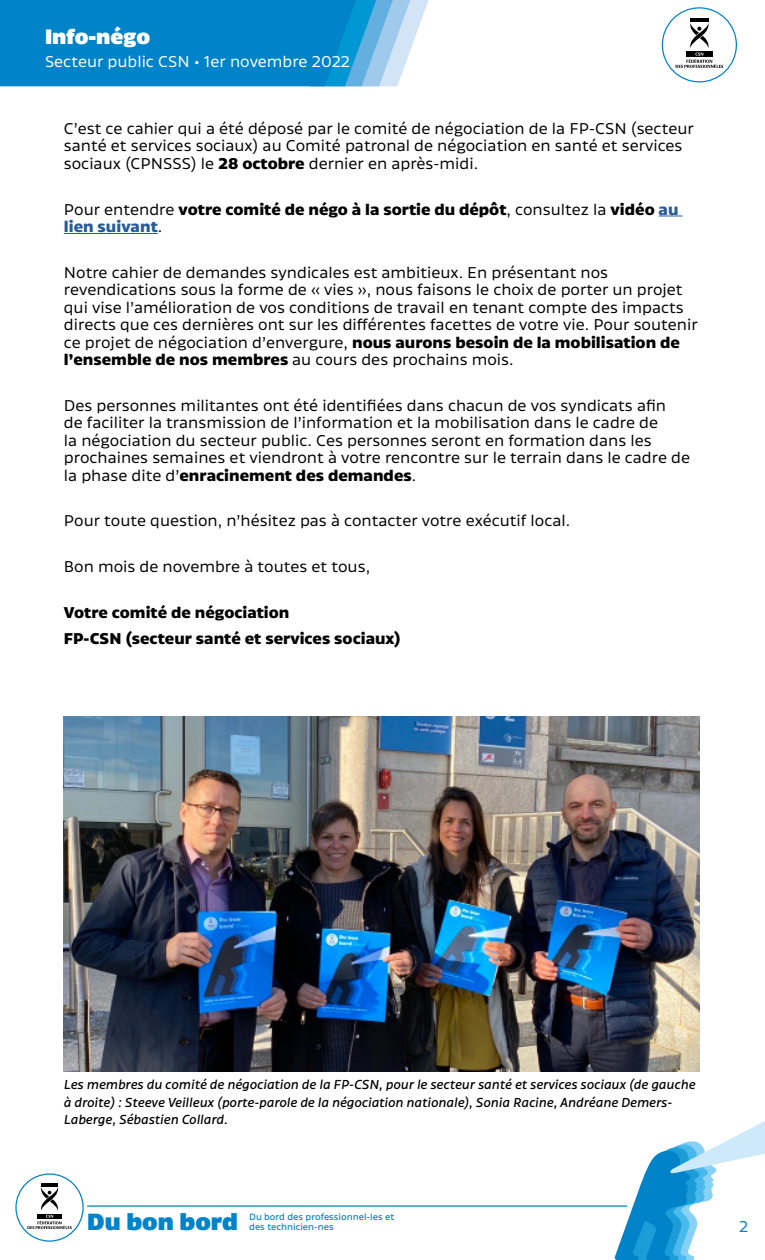
<style>
.page{position:relative;width:765px;height:1260px;background:#fff}
.page>*{position:absolute;margin:0;border:0;box-sizing:border-box;transform-origin:0 0}
.t1{font:900 22.5px "Canal";color:#0083c8}
.t2{font:900 20px "Canal";color:#fff}
.t3{font:15px/17.5px "Canal";color:#000}
.t4{font:700 15px/17.5px "Canal";color:#000}
.t5{font:15px "Canal";color:#fff}
.t6{font:15px "Canal";color:#0083c8}
.t7{font:italic 12.5px/17.5px "Canal";color:#000}
.t8{font:8.75px/10px "Canal";color:#0083c8}
.s1{font-weight:700}
.s2{font-weight:400}
.s3{color:#275b9b}
</style>
<div class="page">
<svg style="left:0;top:0;width:429px;height:86px;background:#1c91ce"></svg>
<hr style="left:690px;top:18px;width:19px;height:4px;background:#000">
<svg style="left:676px;top:22px;width:47px;height:46px"></svg>
<div style="left:662px;top:7px;width:75px;height:75px;border:1px solid #0083c8;border-radius:50%"></div>
<hr style="left:87px;top:1205px;width:540px;height:2px;background:#0083c8">
<hr style="left:41px;top:1183px;width:17px;height:3px;background:#000">
<svg style="left:27px;top:1186px;width:45px;height:43px"></svg>
<div style="left:15px;top:1173px;width:69px;height:69px;border:1px solid #0083c8;border-radius:50%"></div>
<svg style="left:614px;top:1044px;width:151px;height:216px"></svg>
<svg style="left:659px;top:216px;width:23px;height:1px"></svg>
<hr style="left:64px;top:233px;width:94px;height:1px;background:#275b9b">
<img style="left:64px;top:717px;width:635px;height:355px">
<h2 class="t2" style="left:45px;top:25px;width:107px">Info-négo</h2>
<p class="t5" style="left:45px;top:48px;width:307px">Secteur public CSN • 1er novembre 2022</p>
<p class="t3" style="left:64px;top:118px;width:631px">C’est ce cahier qui a été déposé par le comité de négociation de la FP-CSN (secteur santé et services sociaux) au Comité patronal de négociation en santé et services sociaux (CPNSSS) le <span class="s1">28 octobre</span> dernier en après-midi.</p>
<p class="t4" style="left:64px;top:198px;width:616px"><span class="s2">Pour entendre</span> votre comité de négo à la sortie du dépôt<span class="s2">, consultez la</span> vidéo <span class="s3">au lien suivant</span><span class="s2">.</span></p>
<p class="t3" style="left:64px;top:262px;width:635px">Notre cahier de demandes syndicales est ambitieux. En présentant nos revendications sous la forme de « vies », nous faisons le choix de porter un projet qui vise l’amélioration de vos conditions de travail en tenant compte des impacts directs que ces dernières ont sur les différentes facettes de votre vie. Pour soutenir ce projet de négociation d’envergure, <span class="s1">nous aurons besoin de la mobilisation de l’ensemble de nos membres</span> au cours des prochains mois.</p>
<p class="t3" style="left:64px;top:395px;width:628px">Des personnes militantes ont été identifiées dans chacun de vos syndicats afin<br>de faciliter la transmission de l’information et la mobilisation dans le cadre de<br>la négociation du secteur public. Ces personnes seront en formation dans les prochaines semaines et viendront à votre rencontre sur le terrain dans le cadre de la phase dite d’<span class="s1">enracinement des demandes</span>.</p>
<p class="t3" style="left:64px;top:511px;width:508px">Pour toute question, n’hésitez pas à contacter votre exécutif local.</p>
<p class="t3" style="left:64px;top:556px;width:308px">Bon mois de novembre à toutes et tous,</p>
<p class="t4" style="left:64px;top:597px;width:339px;line-height:26.5px">Votre comité de négociation<br>FP-CSN (secteur santé et services sociaux)</p>
<p class="t7" style="left:64px;top:1075px;width:633px">Les membres du comité de négociation de la FP-CSN, pour le secteur santé et services sociaux (de gauche à droite) : Steeve Veilleux (porte-parole de la négociation nationale), Sonia Racine, Andréane Demers-<br>Laberge, Sébastien Collard.</p>
<h1 class="t1" style="left:87px;top:1209px;width:152px">Du bon bord</h1>
<p class="t8" style="left:249px;top:1211px;width:146px">Du bord des professionnel-les et des technicien-nes</p>
<p class="t6" style="left:739px;top:1213px;width:11px">2</p>
</div>
